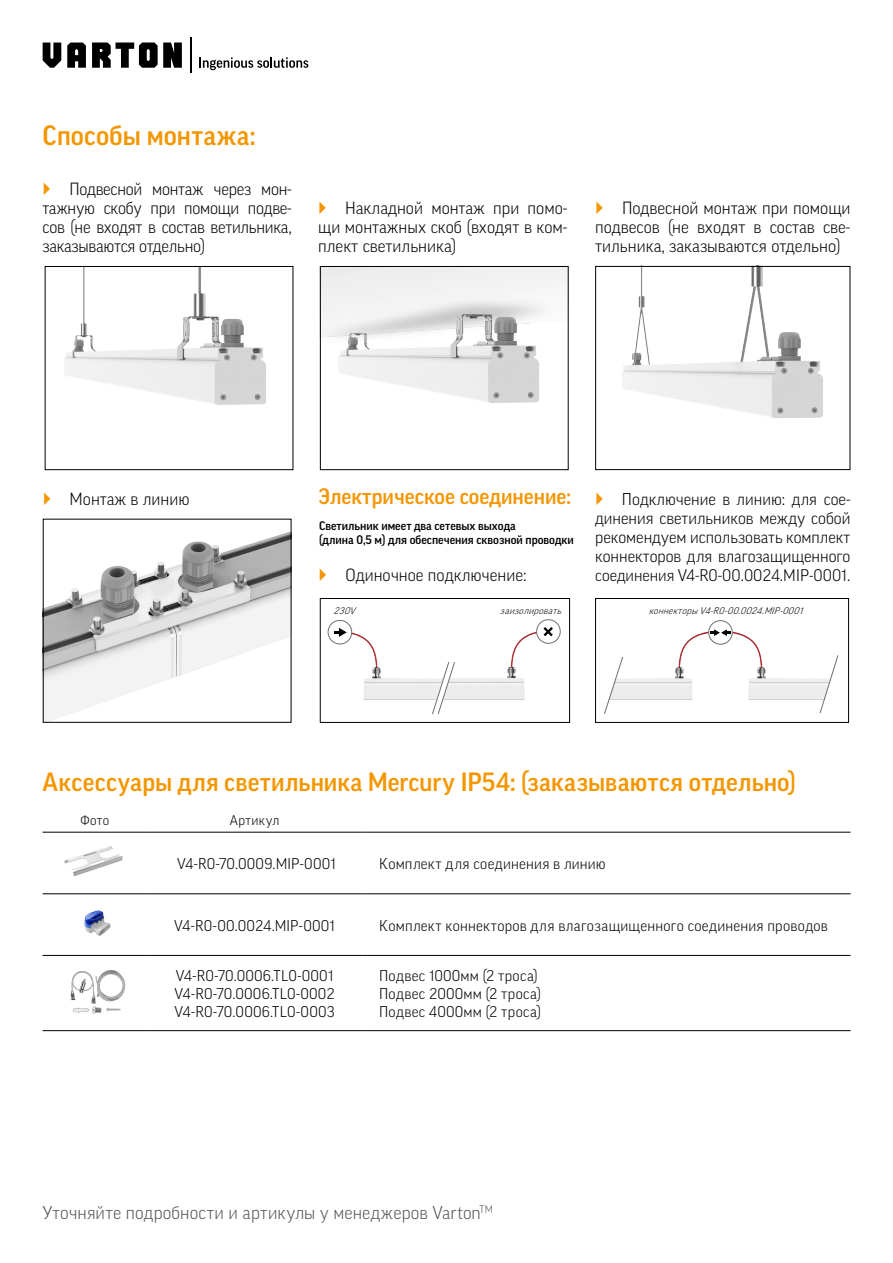
<style>
.page{position:relative;width:893px;height:1263px;background:#fff}
.page>*{position:absolute;margin:0;border:0;box-sizing:border-box;transform-origin:0 0}
.t1{font:500 27px "Good Pro";letter-spacing:.005em;color:#f49600}
.t2{font:500 25.5px "Good Pro";letter-spacing:.01em;color:#f49600}
.t3{font:500 21.6px "Good Pro";color:#f49600}
.t4{font:300 18px "Good Pro";letter-spacing:.005em;color:#575756}
.t5{font:300 17.1px/18.9px "Good Pro";color:#000;text-align:justify}
.t6{font:300 16.5px/18.9px "Good Pro";color:#000;text-align:justify}
.t7{font:300 16.2px "Good Pro";color:#000}
.t8{font:300 15px/18px "Good Pro";letter-spacing:.015em;color:#000;text-align:justify}
.t9{font:300 13.5px "Good Pro";letter-spacing:.03em;color:#000}
.t10{font:500 12px/14.4px "Good Pro";color:#000}
.t11{font:italic 300 9.3px "Good Pro";color:#000}
</style>
<div class="page">
<svg style="left:43px;top:43px;width:139px;height:25px"></svg>
<hr style="left:190px;top:38px;width:1px;height:35px;background:#000">
<svg style="left:199px;top:57px;width:109px;height:13px"></svg>
<img style="left:44px;top:266px;width:250px;height:202px">
<img style="left:322px;top:268px;width:245px;height:135px">
<img style="left:622px;top:268px;width:201px;height:150px">
<hr style="left:43px;top:832px;width:104px;height:1px;background:#000">
<hr style="left:147px;top:832px;width:215px;height:1px;background:#000">
<hr style="left:362px;top:832px;width:489px;height:1px;background:#000">
<hr style="left:43px;top:893px;width:104px;height:1px;background:#000">
<hr style="left:147px;top:893px;width:215px;height:1px;background:#000">
<hr style="left:362px;top:893px;width:489px;height:1px;background:#000">
<hr style="left:43px;top:955px;width:104px;height:1px;background:#000">
<hr style="left:147px;top:955px;width:215px;height:1px;background:#000">
<hr style="left:362px;top:955px;width:489px;height:1px;background:#000">
<hr style="left:43px;top:1030px;width:104px;height:1px;background:#000">
<hr style="left:147px;top:1030px;width:215px;height:1px;background:#000">
<hr style="left:362px;top:1030px;width:489px;height:1px;background:#000">
<img style="left:45px;top:832px;width:101px;height:45px">
<img style="left:83px;top:910px;width:28px;height:27px">
<img style="left:43px;top:518px;width:248px;height:203px">
<div style="left:45px;top:266px;width:248px;height:204px;border:1px solid #000"></div>
<div style="left:595px;top:266px;width:255px;height:204px;border:1px solid #000"></div>
<div style="left:320px;top:266px;width:249px;height:204px;border:1px solid #000"></div>
<div style="left:43px;top:519px;width:249px;height:204px;border:1px solid #000"></div>
<img style="left:70px;top:970px;width:56px;height:44px">
<img style="left:319px;top:614px;width:113px;height:101px">
<img style="left:455px;top:613px;width:116px;height:101px">
<svg style="left:432px;top:662px;width:23px;height:53px"></svg>
<div style="left:328px;top:620px;width:24px;height:24px;background:#fff;border-radius:50%"></div>
<div style="left:328px;top:620px;width:24px;height:24px;border:1px solid #706f6f;border-radius:50%"></div>
<svg style="left:334px;top:628px;width:13px;height:9px"></svg>
<div style="left:537px;top:620px;width:23px;height:23px;background:#fff;border-radius:50%"></div>
<div style="left:536px;top:619px;width:24px;height:25px;border:1px solid #706f6f;border-radius:50%"></div>
<svg style="left:543px;top:627px;width:10px;height:10px"></svg>
<div style="left:320px;top:598px;width:250px;height:125px;border:1px solid #000"></div>
<img style="left:733px;top:614px;width:117px;height:101px">
<img style="left:623px;top:620px;width:110px;height:80px">
<svg style="left:604px;top:657px;width:19px;height:57px"></svg>
<svg style="left:819px;top:655px;width:20px;height:59px"></svg>
<div style="left:709px;top:621px;width:23px;height:23px;background:#fff;border-radius:50%"></div>
<div style="left:708px;top:620px;width:25px;height:24px;border:1px solid #706f6f;border-radius:50%"></div>
<svg style="left:711px;top:629px;width:19px;height:7px"></svg>
<div style="left:595px;top:598px;width:254px;height:125px;border:1px solid #000"></div>
<h1 class="t1" style="left:43px;top:120px;width:214px">Способы монтажа:</h1>
<p class="t5" style="left:43px;top:179px;width:251px;text-indent:27px">Подвесной монтаж через мон&shy;тажную скобу при помощи подве&shy;сов (не входят в состав ветильника, заказываются отдельно)</p>
<p class="t5" style="left:318px;top:198px;width:251px;text-indent:27px">Накладной монтаж при помо&shy;щи монтажных скоб (входят в ком&shy;плект светильника)</p>
<p class="t5" style="left:595px;top:199px;width:257px;text-indent:27px">Подвесной монтаж при помощи подвесов (не входят в состав све&shy;тильника, заказываются отдельно)</p>
<p class="t5" style="left:70px;top:489px;width:121px">Монтаж в линию</p>
<p class="t3" style="left:319px;top:484px;width:254px">Электрическое соединение:</p>
<p class="t10" style="left:319px;top:518px;width:256px">Светильник имеет два сетевых выхода<br>(длина 0,5 м) для обеспечения сквозной проводки</p>
<p class="t6" style="left:595px;top:490px;width:257px;text-indent:27px">Подключение в линию: для сое&shy;динения светильников между собой рекомендуем использовать комплект коннекторов для влагозащищенного</p>
<p class="t5" style="left:345px;top:565px;width:183px">Одиночное подключение:</p>
<p class="t7" style="left:595px;top:566px;width:257px">соединения V4-R0-00.0024.MIP-0001.</p>
<p class="t11" style="left:334px;top:605px;width:26px">230V</p>
<p class="t11" style="left:500px;top:605px;width:66px">заизолировать</p>
<p class="t11" style="left:649px;top:605px;width:159px">коннекторыV4-R0-00.0024.MIP-0001</p>
<h2 class="t2" style="left:43px;top:767px;width:755px">Аксессуары для светильника Mercury IP54: (заказываются отдельно)</h2>
<p class="t9" style="left:80px;top:812px;width:30px">Фото</p>
<p class="t9" style="left:230px;top:812px;width:51px">Артикул</p>
<p class="t8" style="left:177px;top:855px;width:160px">V4-R0-70.0009.MIP-0001</p>
<p class="t8" style="left:379px;top:855px;width:228px">Комплект для соединения в линию</p>
<p class="t8" style="left:174px;top:916px;width:162px">V4-R0-00.0024.MIP-0001</p>
<p class="t8" style="left:379px;top:916px;width:450px">Комплект коннекторов для влагозащищенного соединения проводов</p>
<p class="t8" style="left:175px;top:967px;width:162px">V4-R0-70.0006.TL0-0001<br>V4-R0-70.0006.TL0-0002<br>V4-R0-70.0006.TL0-0003</p>
<p class="t8" style="left:379px;top:967px;width:163px;text-align:left">Подвес 1000мм (2 троса)<br>Подвес 2000мм (2 троса)<br>Подвес 4000мм (2 троса)</p>
<p class="t4" style="left:43px;top:1202px;width:452px">Уточняйте подробности и артикулы у менеджеров Varton<sup>TM</sup></p>
</div>
